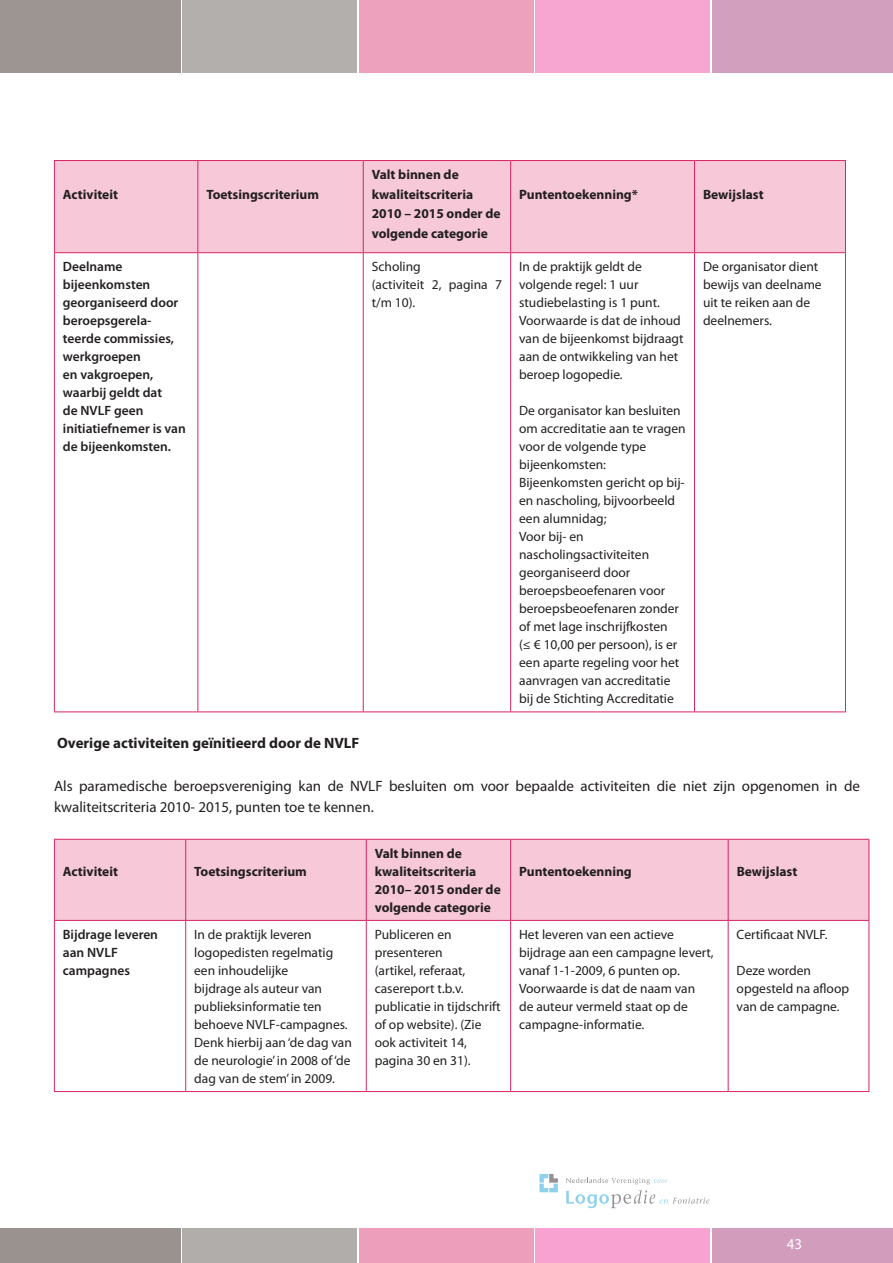
<style>
.page{position:relative;width:893px;height:1263px;background:#fff}
.page>*{position:absolute;margin:0;border:0;box-sizing:border-box;transform-origin:0 0}
.t1{font:15px/21px "Myriad Pro";color:#231f20}
.t2{font:700 15px "Myriad Pro";color:#231f20}
.t3{font:15px "Myriad Pro";color:#fff}
.t4{font:13.5px/18px "Myriad Pro";color:#231f20}
.t5{font:700 13.5px/19.5px "Myriad Pro";color:#231f20}
.t6{font:600 13.5px/18px "Myriad Pro";color:#231f20}
</style>
<div class="page">
<div style="left:0;top:0;width:180px;height:72px;background:#9c9592"></div>
<div style="left:182px;top:0;width:175px;height:72px;background:#b3afad"></div>
<div style="left:359px;top:0;width:174px;height:72px;background:#eea1bc"></div>
<div style="left:536px;top:0;width:174px;height:72px;background:#f7a5d1"></div>
<div style="left:712px;top:0;width:181px;height:72px;background:#d39fbe"></div>
<div style="left:0;top:1229px;width:180px;height:34px;background:#99928f"></div>
<div style="left:182px;top:1229px;width:175px;height:34px;background:#b1adab"></div>
<div style="left:359px;top:1229px;width:174px;height:34px;background:#ed9eba"></div>
<div style="left:536px;top:1229px;width:174px;height:34px;background:#f7a2d0"></div>
<div style="left:712px;top:1229px;width:181px;height:34px;background:#d29dbc"></div>
<svg style="left:566px;top:1178px;width:143px;height:30px"></svg>
<svg style="left:539px;top:1174px;width:19px;height:18px"></svg>
<div style="left:55px;top:161px;width:790px;height:91px;background:#f6c8d8"></div>
<hr style="left:54px;top:160px;width:144px;height:1px;background:#d82464">
<hr style="left:54px;top:161px;width:1px;height:91px;background:#d82464">
<hr style="left:198px;top:160px;width:165px;height:1px;background:#d82464">
<hr style="left:197px;top:161px;width:1px;height:91px;background:#d82464">
<hr style="left:363px;top:160px;width:148px;height:1px;background:#d82464">
<hr style="left:363px;top:161px;width:1px;height:91px;background:#d82464">
<hr style="left:511px;top:160px;width:183px;height:1px;background:#d82464">
<hr style="left:510px;top:161px;width:1px;height:91px;background:#d82464">
<hr style="left:694px;top:160px;width:152px;height:1px;background:#d82464">
<hr style="left:694px;top:161px;width:1px;height:91px;background:#d82464">
<hr style="left:845px;top:161px;width:1px;height:91px;background:#d82464">
<hr style="left:54px;top:252px;width:144px;height:1px;background:#d82464">
<hr style="left:54px;top:253px;width:1px;height:458px;background:#d82464">
<hr style="left:198px;top:252px;width:165px;height:1px;background:#d82464">
<hr style="left:197px;top:253px;width:1px;height:458px;background:#d82464">
<hr style="left:363px;top:252px;width:148px;height:1px;background:#d82464">
<hr style="left:363px;top:253px;width:1px;height:458px;background:#d82464">
<hr style="left:511px;top:252px;width:183px;height:1px;background:#d82464">
<hr style="left:510px;top:253px;width:1px;height:458px;background:#d82464">
<hr style="left:694px;top:252px;width:152px;height:1px;background:#d82464">
<hr style="left:694px;top:253px;width:1px;height:458px;background:#d82464">
<hr style="left:845px;top:253px;width:1px;height:458px;background:#d82464">
<hr style="left:54px;top:711px;width:144px;height:1px;background:#d82464">
<hr style="left:198px;top:711px;width:165px;height:1px;background:#d82464">
<hr style="left:363px;top:711px;width:148px;height:1px;background:#d82464">
<hr style="left:511px;top:711px;width:183px;height:1px;background:#d82464">
<hr style="left:694px;top:711px;width:152px;height:1px;background:#d82464">
<div style="left:55px;top:840px;width:814px;height:80px;background:#f6c8d8"></div>
<hr style="left:54px;top:839px;width:132px;height:1px;background:#d82464">
<hr style="left:54px;top:840px;width:1px;height:80px;background:#d82464">
<hr style="left:186px;top:839px;width:180px;height:1px;background:#d82464">
<hr style="left:185px;top:840px;width:1px;height:80px;background:#d82464">
<hr style="left:366px;top:839px;width:145px;height:1px;background:#d82464">
<hr style="left:366px;top:840px;width:1px;height:80px;background:#d82464">
<hr style="left:511px;top:839px;width:217px;height:1px;background:#d82464">
<hr style="left:510px;top:840px;width:1px;height:80px;background:#d82464">
<hr style="left:728px;top:839px;width:141px;height:1px;background:#d82464">
<hr style="left:728px;top:840px;width:1px;height:80px;background:#d82464">
<hr style="left:869px;top:840px;width:1px;height:80px;background:#d82464">
<hr style="left:54px;top:920px;width:132px;height:1px;background:#d82464">
<hr style="left:54px;top:921px;width:1px;height:170px;background:#d82464">
<hr style="left:186px;top:920px;width:180px;height:1px;background:#d82464">
<hr style="left:185px;top:921px;width:1px;height:170px;background:#d82464">
<hr style="left:366px;top:920px;width:145px;height:1px;background:#d82464">
<hr style="left:366px;top:921px;width:1px;height:170px;background:#d82464">
<hr style="left:511px;top:920px;width:217px;height:1px;background:#d82464">
<hr style="left:510px;top:921px;width:1px;height:170px;background:#d82464">
<hr style="left:728px;top:920px;width:141px;height:1px;background:#d82464">
<hr style="left:728px;top:921px;width:1px;height:170px;background:#d82464">
<hr style="left:869px;top:921px;width:1px;height:170px;background:#d82464">
<hr style="left:54px;top:1091px;width:132px;height:1px;background:#d82464">
<hr style="left:186px;top:1091px;width:180px;height:1px;background:#d82464">
<hr style="left:366px;top:1091px;width:145px;height:1px;background:#d82464">
<hr style="left:511px;top:1091px;width:217px;height:1px;background:#d82464">
<hr style="left:728px;top:1091px;width:141px;height:1px;background:#d82464">
<p class="t5" style="left:63px;top:184px;width:57px">Activiteit</p>
<p class="t5" style="left:206px;top:184px;width:114px">Toetsingscriterium</p>
<p class="t5" style="left:372px;top:164px;width:130px">Valt binnen de kwaliteitscriteria<br>2010 – 2015 onder de volgende categorie</p>
<p class="t5" style="left:519px;top:184px;width:120px">Puntentoekenning*</p>
<p class="t5" style="left:703px;top:184px;width:62px">Bewijslast</p>
<p class="t6" style="left:63px;top:257px;width:125px">Deelname bijeenkomsten georganiseerd door beroepsgerela&shy;teerde commissies, werkgroepen<br>en vakgroepen, waarbij geldt dat<br>de NVLF geen initiatiefnemer is van de bijeenkomsten.</p>
<p class="t4" style="left:372px;top:258px;width:132px">Scholing<br>(activiteit 2, pagina 7 t/m 10).</p>
<p class="t4" style="left:519px;top:257px;width:166px">In de praktijk geldt de volgende regel: 1 uur studiebelasting is 1 punt.<br>Voorwaarde is dat de inhoud van de bijeenkomst bijdraagt aan de ontwikkeling van het beroep logopedie.</p>
<p class="t4" style="left:519px;top:401px;width:168px">De organisator kan besluiten om accreditatie aan te vragen voor de volgende type bijeenkomsten:<br>Bijeenkomsten gericht op bij&shy;en nascholing, bijvoorbeeld een alumnidag;<br>Voor bij- en nascholingsactiviteiten georganiseerd door beroepsbeoefenaren voor beroepsbeoefenaren zonder of met lage inschrijfkosten<br>(≤ € 10,00 per persoon), is er een aparte regeling voor het aanvragen van accreditatie bij de Stichting Accreditatie</p>
<p class="t4" style="left:703px;top:257px;width:120px">De organisator dient bewijs van deelname uit te reiken aan de deelnemers.</p>
<p class="t2" style="left:57px;top:733px;width:277px">Overige activiteiten geïnitieerd door de NVL</p>
<p class="t2" style="left:352px;top:733px;width:9px">F</p>
<p class="t1" style="left:54px;top:775px;width:807px">Als paramedische beroepsvereniging kan de NVLF besluiten om voor bepaalde activiteiten die niet zijn opgenomen in de kwaliteitscriteria 2010- 2015, punten toe te kennen.</p>
<p class="t5" style="left:63px;top:861px;width:57px">Activiteit</p>
<p class="t5" style="left:194px;top:861px;width:114px">Toetsingscriterium</p>
<p class="t5" style="left:375px;top:844px;width:128px;line-height:18px">Valt binnen de kwaliteitscriteria<br>2010– 2015 onder de volgende categorie</p>
<p class="t5" style="left:519px;top:861px;width:114px">Puntentoekenning</p>
<p class="t5" style="left:737px;top:861px;width:62px">Bewijslast</p>
<p class="t6" style="left:63px;top:925px;width:97px">Bijdrage leveren aan NVLF campagnes</p>
<p class="t4" style="left:194px;top:925px;width:159px">In de praktijk leveren logopedisten regelmatig een inhoudelijke<br>bijdrage als auteur van publieksinformatie ten behoeve NVLF-campagnes.<br>Denk hierbij aan ‘de dag van de neurologie’ in 2008 of ‘de dag van de stem’ in 2009.</p>
<p class="t4" style="left:375px;top:925px;width:128px">Publiceren en presenteren<br>(artikel, referaat, casereport t.b.v. publicatie in tijdschrift of op website). (Zie ook activiteit 14, pagina 30 en 31).</p>
<p class="t4" style="left:519px;top:925px;width:196px">Het leveren van een actieve bijdrage aan een campagne levert, vanaf 1-1-2009, 6 punten op.<br>Voorwaarde is dat de naam van<br>de auteur vermeld staat op de campagne-informatie.</p>
<p class="t4" style="left:737px;top:925px;width:93px">Certificaat NVLF.</p>
<p class="t4" style="left:737px;top:961px;width:114px">Deze worden opgesteld na afloop van de campagne.</p>
<p class="t3" style="left:787px;top:1235px;width:17px">43</p>
</div>
